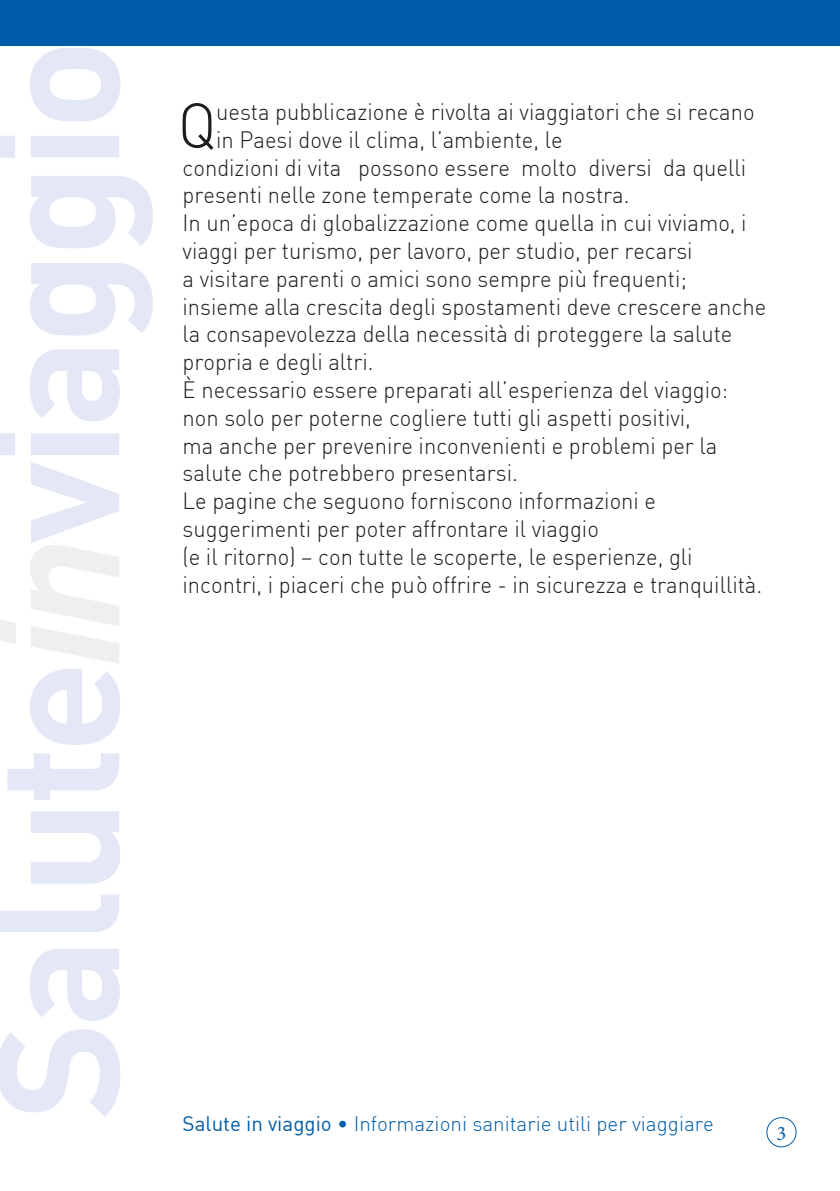
<style>
.page{position:relative;width:840px;height:1191px;background:#fff}
.page>*{position:absolute;margin:0;border:0;box-sizing:border-box;transform-origin:0 0}
.t1{font:300 62.2px "DIN";color:#1d1d1b;scale:.95 1}
.t2{font:300 23.2px "DIN";color:#1d1d1b;scale:.95 1}
.t3{font:300 20.6px "DIN";color:#005da9}
.t4{font:20.6px "Minion Pro";color:#005da9}
.s1{font-weight:400}
</style>
<div class="page">
<div style="left:766px;top:1117px;width:30px;height:30px;border:1px solid #005da9;border-radius:50%"></div>
<img style="left:0;top:45px;width:169px;height:1072px">
<div style="left:0;top:0;width:839px;height:45px;background:#005daa"></div>
<h1 class="t1" style="left:178px;top:87px;width:42px">Q</h1>
<p class="t2" style="left:216px;top:97px;width:568px">uesta pubblicazione è rivolta ai viaggiatori che si recano</p>
<p class="t2" style="left:216px;top:125px;width:366px">in Paesi dove il clima, l’ambiente, le</p>
<p class="t2" style="left:182px;top:153px;width:594px">condizioni di vita possono essere molto diversi da quelli</p>
<p class="t2" style="left:182px;top:181px;width:471px">presenti nelle zone temperate come la nostra.</p>
<p class="t2" style="left:182px;top:208px;width:595px">In un’epoca di globalizzazione come quella in cui viviamo, i</p>
<p class="t2" style="left:182px;top:236px;width:538px">viaggi per turismo, per lavoro, per studio, per recarsi</p>
<p class="t2" style="left:182px;top:264px;width:532px">a visitare parenti o amici sono sempre più frequenti;</p>
<p class="t2" style="left:182px;top:292px;width:615px">insieme alla crescita degli spostamenti deve crescere anche</p>
<p class="t2" style="left:182px;top:320px;width:580px">la consapevolezza della necessità di proteggere la salute</p>
<p class="t2" style="left:182px;top:347px;width:202px">propria e degli altri.</p>
<p class="t2" style="left:182px;top:375px;width:575px">È necessario essere preparati all’esperienza del viaggio:</p>
<p class="t2" style="left:182px;top:403px;width:536px">non solo per poterne cogliere tutti gli aspetti positivi,</p>
<p class="t2" style="left:182px;top:431px;width:564px">ma anche per prevenire inconvenienti e problemi per la</p>
<p class="t2" style="left:182px;top:459px;width:354px">salute che potrebbero presentarsi.</p>
<p class="t2" style="left:182px;top:486px;width:499px">Le pagine che seguono forniscono informazioni e</p>
<p class="t2" style="left:182px;top:514px;width:439px">suggerimenti per poter affrontare il viaggio</p>
<p class="t2" style="left:182px;top:542px;width:538px">(e il ritorno) – con tutte le scoperte, le esperienze, gli</p>
<p class="t2" style="left:182px;top:570px;width:611px">incontri, i piaceri che può offrire - in sicurezza e tranquillità.</p>
<p class="t3" style="left:182px;top:1110px;width:532px"><span class="s1">Salute in viaggio</span> • Informazioni sanitarie utili per viaggiare</p>
<p class="t4" style="left:776px;top:1119px;width:11px">3</p>
</div>
